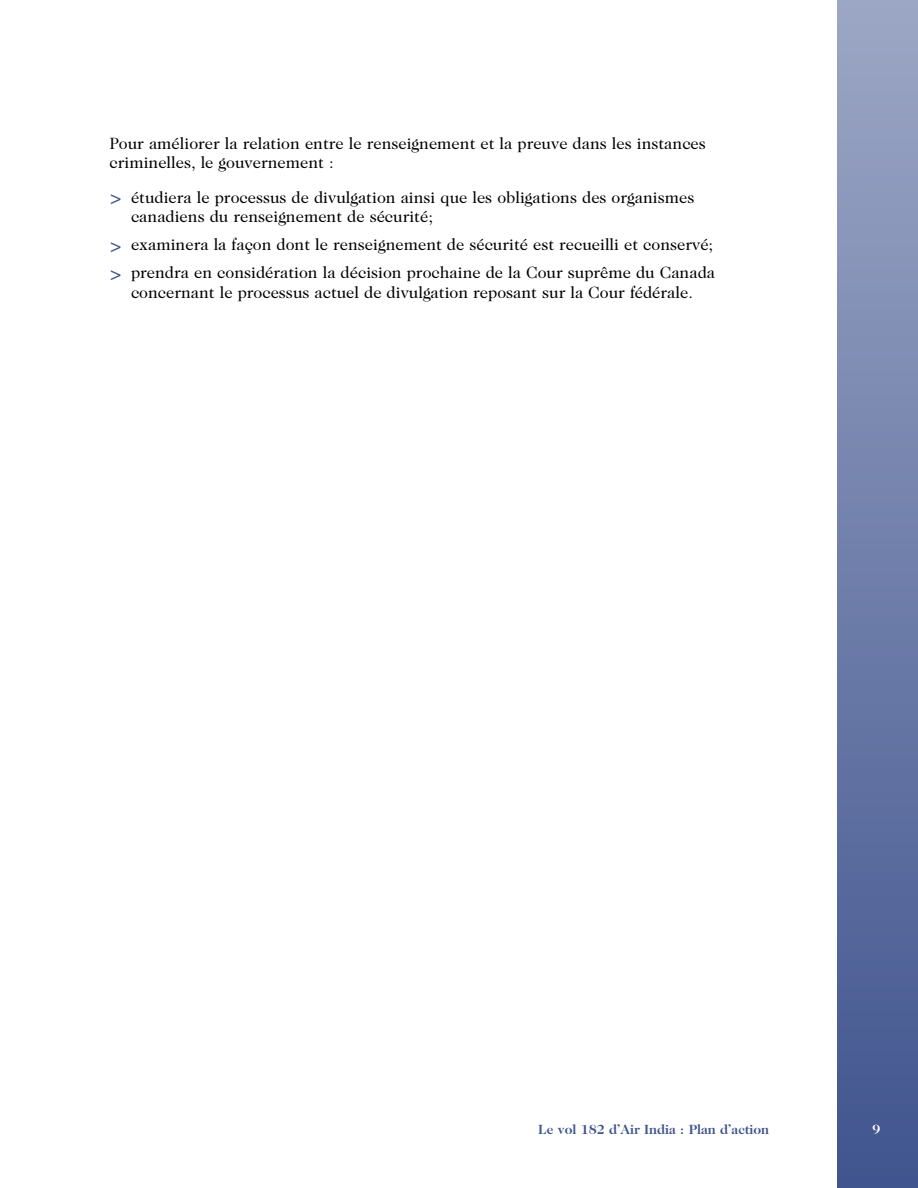
<style>
.page{position:relative;width:918px;height:1188px;background:#fff}
.page>*{position:absolute;margin:0;border:0;box-sizing:border-box;transform-origin:0 0}
.t1{font:16.5px/19.5px "Caslon Two Twenty Four";color:#000}
.t2{font:700 13.5px "Caslon Two Twenty Four";color:#3e538d}
.t3{font:700 13.5px "Caslon Two Twenty Four";color:#fff}
.s1{font-size:21px;color:#3e538d}
</style>
<div class="page">
<div style="left:837px;top:0;width:81px;height:1188px;background:linear-gradient(to bottom,#9ca7c5,#40548e)"></div>
<p class="t1" style="left:110px;top:134px;width:598px">Pour améliorer la relation entre le renseignement et la preuve dans les instances criminelles, le gouvernement :</p>
<p class="t1" style="left:131px;top:188px;width:565px;text-indent:-22px"><span class="s1">&gt;</span> étudiera le processus de divulgation ainsi que les obligations des organismes canadiens du renseignement de sécurité;</p>
<p class="t1" style="left:110px;top:232px;width:607px;line-height:28.2px"><span class="s1">&gt;</span> examinera la façon dont le renseignement de sécurité est recueilli et conservé; <span class="s1">&gt;</span> prendra en considération la décision prochaine de la Cour suprême du Canada</p>
<p class="t1" style="left:131px;top:284px;width:563px">concernant le processus actuel de divulgation reposant sur la Cour fédérale.</p>
<p class="t2" style="left:538px;top:1124px;width:232px">Le vol 182 d’Air India : Plan d’action</p>
<p class="t3" style="left:872px;top:1124px;width:10px">9</p>
</div>
